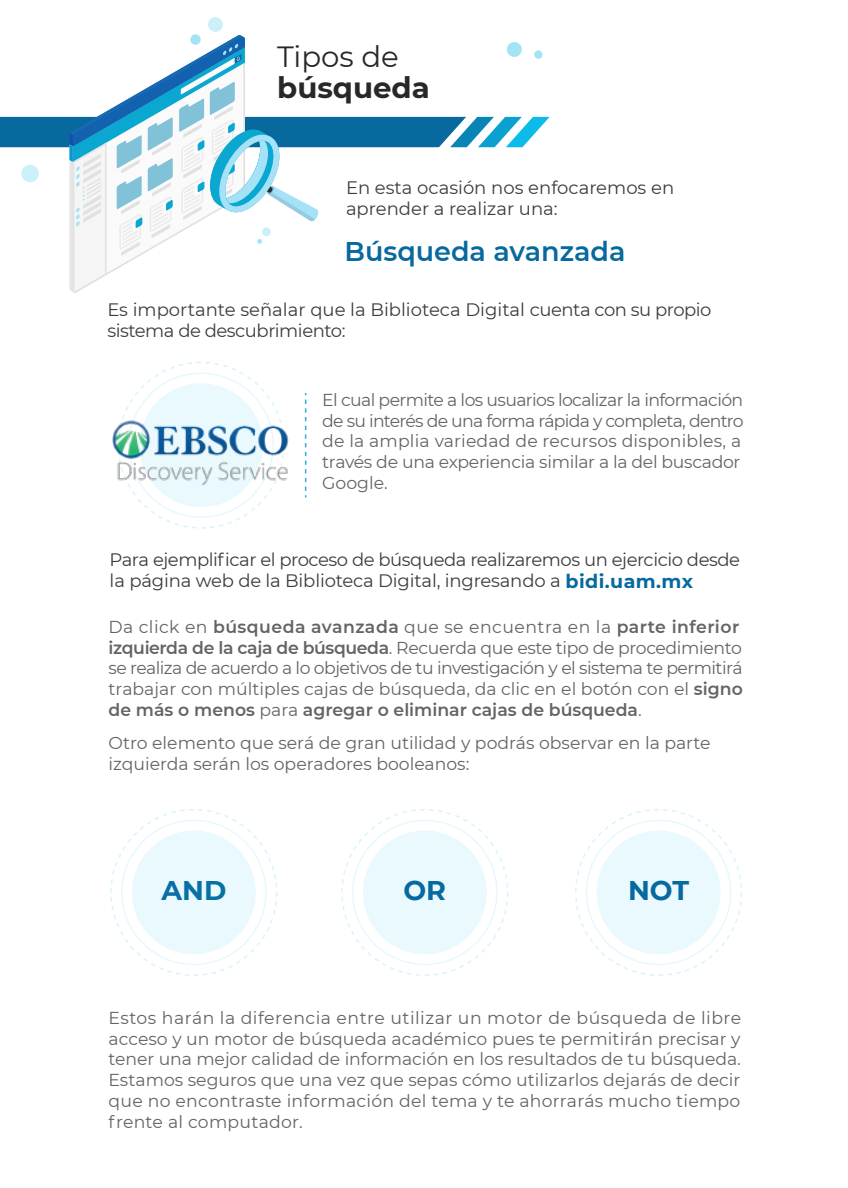
<style>
.page{position:relative;width:848px;height:1188px;background:#fff}
.page>*{position:absolute;margin:0;border:0;box-sizing:border-box;transform-origin:0 0}
.t1{font:700 29.25px "Montserrat";color:#282828}
.t2{font:29.25px "Montserrat";color:#282828}
.t3{font:600 27px "Montserrat";color:#07699e}
.t4{font:700 27px "Montserrat";color:#07699e}
.t5{font:18px/21.6px "Montserrat";letter-spacing:-.01em;color:#3c3c3c}
.t6{font:17.25px/20.7px "Montserrat";letter-spacing:-.015em;color:#646464}
.t7{font:17.25px/20.7px "Montserrat";letter-spacing:-.035em;color:#646464}
.s1{font-weight:700;font-size:19.05px;color:#07699e}
.s2{font-weight:600}
</style>
<div class="page">
<div style="left:139px;top:383px;width:124px;height:124px;background:#eaf9fd;border-radius:50%"></div>
<svg style="left:305px;top:393px;width:1px;height:104px"></svg>
<div style="left:208px;top:17px;width:15px;height:15px;background:#ccf0fa;border-radius:50%"></div>
<svg style="left:0;top:34px;width:549px;height:259px"></svg>
<div style="left:507px;top:42px;width:15px;height:15px;background:#a0e4f6;border-radius:50%"></div>
<div style="left:363px;top:831px;width:123px;height:123px;background:#eaf9fd;border-radius:50%"></div>
<div style="left:596px;top:831px;width:124px;height:123px;background:#eaf9fd;border-radius:50%"></div>
<div style="left:132px;top:831px;width:124px;height:123px;background:#eaf9fd;border-radius:50%"></div>
<img style="left:112px;top:417px;width:177px;height:69px">
<h1 class="t2" style="left:277px;top:36px;width:123px">Tipos de</h1>
<h1 class="t1" style="left:277px;top:67px;width:154px">búsqueda</h1>
<p class="t5" style="left:346px;top:176px;width:330px">En esta ocasión nos enfocaremos en aprender a realizar una:</p>
<h2 class="t3" style="left:344px;top:233px;width:282px">Búsqueda avanzada</h2>
<p class="t5" style="left:107px;top:298px;width:605px;line-height:21px">Es importante señalar que la Biblioteca Digital cuenta con su propio sistema de descubrimiento:</p>
<p class="t7" style="left:322px;top:389px;width:423px">El cual permite a los usuarios localizar la información de su interés de una forma rápida y completa, dentro de la amplia variedad de recursos disponibles, a través de una experiencia similar a la del buscador Google.</p>
<p class="t5" style="left:110px;top:548px;width:632px">Para ejemplificar el proceso de búsqueda realizaremos un ejercicio desde la página web de la Biblioteca Digital, ingresando a <span class="s1">bidi.uam.mx</span></p>
<p class="t6" style="left:108px;top:616px;width:635px">Da click en <span class="s2">búsqueda avanzada</span> que se encuentra en la <span class="s2">parte inferior izquierda de la caja de búsqueda</span>. Recuerda que este tipo de procedimiento se realiza de acuerdo a lo objetivos de tu investigación y el sistema te permitirá trabajar con múltiples cajas de búsqueda, da clic en el botón con el <span class="s2">signo de más o menos</span> para <span class="s2">agregar o eliminar cajas de búsqueda</span>.</p>
<p class="t6" style="left:108px;top:732px;width:603px">Otro elemento que será de gran utilidad y podrás observar en la parte izquierda serán los operadores booleanos:</p>
<h2 class="t4" style="left:161px;top:871px;width:66px">AND</h2>
<h2 class="t4" style="left:403px;top:871px;width:44px">OR</h2>
<h2 class="t4" style="left:628px;top:871px;width:63px">NOT</h2>
<p class="t6" style="left:108px;top:1007px;width:634px;text-align:justify">Estos harán la diferencia entre utilizar un motor de búsqueda de libre acceso y un motor de búsqueda académico pues te permitirán precisar y tener una mejor calidad de información en los resultados de tu búsqueda.<br>Estamos seguros que una vez que sepas cómo utilizarlos dejarás de decir que no encontraste información del tema y te ahorrarás mucho tiempo frente al computador.</p>
</div>
